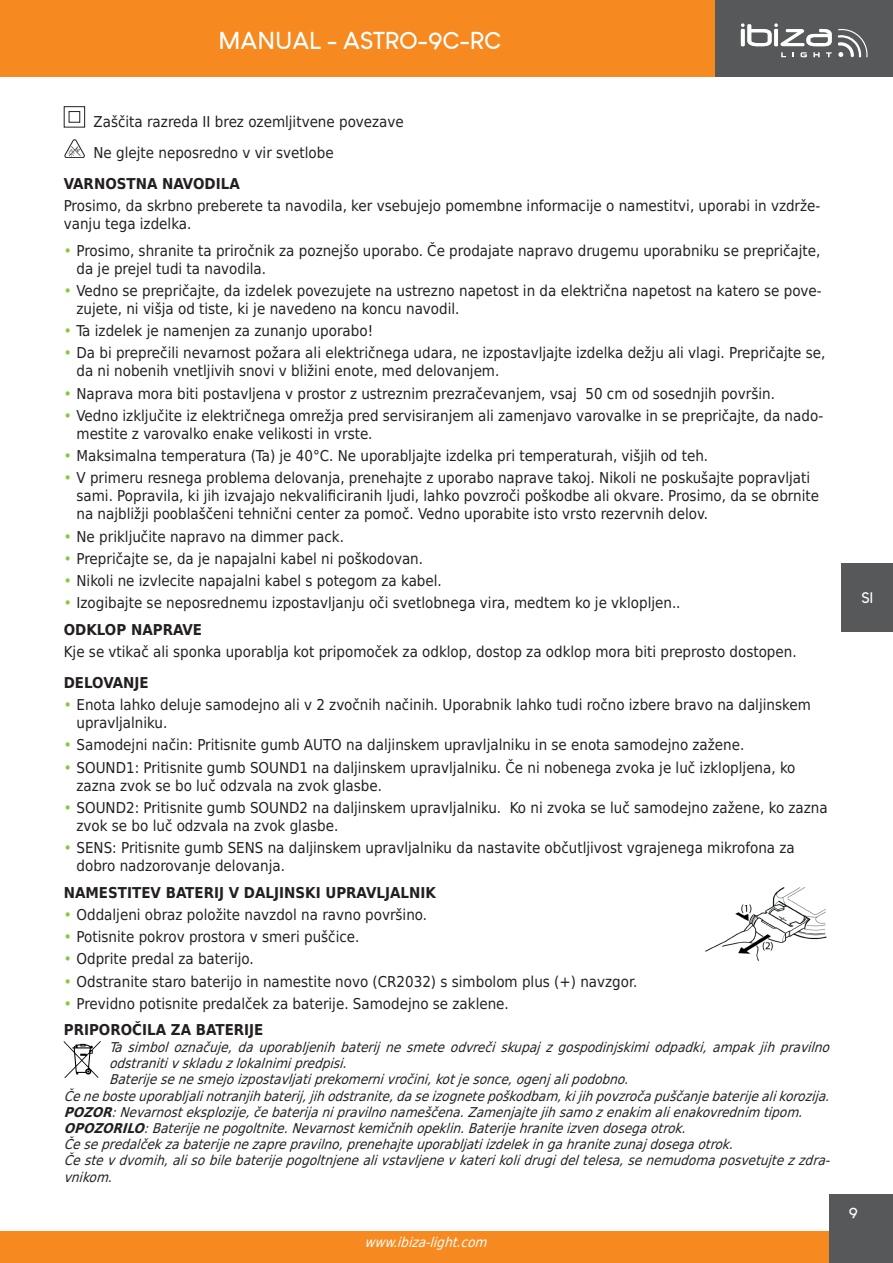
<style>
.page{position:relative;width:893px;height:1263px;background:#fff}
.page>*{position:absolute;margin:0;border:0;box-sizing:border-box;transform-origin:0 0}
.t1{font:700 24px "Louis George Cafe";color:#fff}
.t2{font:15px/18px "DejaVu Sans Condensed";color:#231f20}
.t3{font:700 15px "DejaVu Sans Condensed";color:#231f20}
.t4{font:700 15px "Louis George Cafe";color:#fff}
.t5{font:italic 13.5px "DejaVu Sans Condensed";color:#231f20}
.t6{font:italic 13.5px "DejaVu Sans Condensed";color:#fff}
.s1{color:#8bc63e}
.s2{font-weight:700}
</style>
<div class="page">
<div style="left:0;top:0;width:893px;height:77px;background:#f6891f"></div>
<div style="left:0;top:1231px;width:893px;height:32px;background:#f6891f"></div>
<div style="left:715px;top:0;width:178px;height:77px;background:#57585a"></div>
<svg style="left:838px;top:29px;width:29px;height:28px"></svg>
<svg style="left:741px;top:23px;width:91px;height:23px"></svg>
<svg style="left:781px;top:52px;width:5px;height:5px"></svg>
<svg style="left:800px;top:52px;width:7px;height:5px"></svg>
<svg style="left:813px;top:52px;width:7px;height:5px"></svg>
<svg style="left:826px;top:52px;width:6px;height:5px"></svg>
<div style="left:829px;top:1195px;width:64px;height:68px;background:#57585a"></div>
<div style="left:842px;top:563px;width:51px;height:68px;background:#57585a"></div>
<div style="left:64px;top:106px;width:21px;height:21px;border:1px solid #231f20"></div>
<div style="left:69px;top:111px;width:11px;height:12px;border:1px solid #231f20"></div>
<img style="left:64px;top:139px;width:21px;height:19px">
<svg style="left:64px;top:1041px;width:37px;height:37px"></svg>
<img style="left:705px;top:888px;width:121px;height:72px">
<h1 class="t1" style="left:219px;top:26px;width:284px">MANUAL - ASTRO-9C-RC</h1>
<p class="t2" style="left:94px;top:107px;width:312px;line-height:30.5px">Zaščita razreda II brez ozemljitvene povezave<br>Ne glejte neposredno v vir svetlobe</p>
<p class="t3" style="left:64px;top:171px;width:178px">VARNOSTNA NAVODILA</p>
<p class="t2" style="left:64px;top:196px;width:758px">Prosimo, da skrbno preberete ta navodila, ker vsebujejo pomembne informacije o namestitvi, uporabi in vzdrže&shy;vanju tega izdelka.</p>
<p class="t2" style="left:77px;top:241px;width:745px;text-indent:-13px"><span class="s1">•</span> Prosimo, shranite ta priročnik za poznejšo uporabo. Če prodajate napravo drugemu uporabniku se prepričajte, da je prejel tudi ta navodila.</p>
<p class="t2" style="left:77px;top:281px;width:747px;text-indent:-13px"><span class="s1">•</span> Vedno se prepričajte, da izdelek povezujete na ustrezno napetost in da električna napetost na katero se pove&shy;zujete, ni višja od tiste, ki je navedeno na koncu navodil.</p>
<p class="t2" style="left:64px;top:321px;width:311px"><span class="s1">•</span> Ta izdelek je namenjen za zunanjo uporabo!</p>
<p class="t2" style="left:77px;top:344px;width:750px;text-indent:-13px"><span class="s1">•</span> Da bi preprečili nevarnost požara ali električnega udara, ne izpostavljajte izdelka dežju ali vlagi. Prepričajte se, da ni nobenih vnetljivih snovi v bližini enote, med delovanjem.</p>
<p class="t2" style="left:64px;top:384px;width:713px"><span class="s1">•</span> Naprava mora biti postavljena v prostor z ustreznim prezračevanjem, vsaj 50 cm od sosednjih površin.</p>
<p class="t2" style="left:77px;top:406px;width:748px;text-indent:-13px"><span class="s1">•</span> Vedno izključite iz električnega omrežja pred servisiranjem ali zamenjavo varovalke in se prepričajte, da nado&shy;mestite z varovalko enake velikosti in vrste.</p>
<p class="t2" style="left:64px;top:446px;width:646px"><span class="s1">•</span> Maksimalna temperatura (Ta) je 40°C. Ne uporabljajte izdelka pri temperaturah, višjih od teh.</p>
<p class="t2" style="left:77px;top:469px;width:744px;text-indent:-13px"><span class="s1">•</span> V primeru resnega problema delovanja, prenehajte z uporabo naprave takoj. Nikoli ne poskušajte popravljati sami. Popravila, ki jih izvajajo nekvalificiranih ljudi, lahko povzroči poškodbe ali okvare. Prosimo, da se obrnite na najbližji pooblaščeni tehnični center za pomoč. Vedno uporabite isto vrsto rezervnih delov.</p>
<p class="t2" style="left:64px;top:527px;width:282px"><span class="s1">•</span> Ne priključite napravo na dimmer pack.</p>
<p class="t2" style="left:64px;top:549px;width:361px"><span class="s1">•</span> Prepričajte se, da je napajalni kabel ni poškodovan.</p>
<p class="t2" style="left:64px;top:571px;width:380px"><span class="s1">•</span> Nikoli ne izvlecite napajalni kabel s potegom za kabel.</p>
<p class="t2" style="left:64px;top:589px;width:618px;line-height:26.5px"><span class="s1">•</span> Izogibajte se neposrednemu izpostavljanju oči svetlobnega vira, medtem ko je vklopljen..<br><span class="s2">ODKLOP NAPRAVE</span></p>
<p class="t2" style="left:64px;top:642px;width:734px">Kje se vtikač ali sponka uporablja kot pripomoček za odklop, dostop za odklop mora biti preprosto dostopen.</p>
<p class="t3" style="left:64px;top:670px;width:86px">DELOVANJE</p>
<p class="t2" style="left:77px;top:695px;width:736px;text-indent:-13px"><span class="s1">•</span> Enota lahko deluje samodejno ali v 2 zvočnih načinih. Uporabnik lahko tudi ročno izbere bravo na daljinskem upravljalniku.</p>
<p class="t2" style="left:64px;top:736px;width:682px"><span class="s1">•</span> Samodejni način: Pritisnite gumb AUTO na daljinskem upravljalniku in se enota samodejno zažene.</p>
<p class="t2" style="left:77px;top:758px;width:720px;text-indent:-13px"><span class="s1">•</span> SOUND1: Pritisnite gumb SOUND1 na daljinskem upravljalniku. Če ni nobenega zvoka je luč izklopljena, ko zazna zvok se bo luč odzvala na zvok glasbe.</p>
<p class="t2" style="left:77px;top:798px;width:753px;text-indent:-13px"><span class="s1">•</span> SOUND2: Pritisnite gumb SOUND2 na daljinskem upravljalniku. Ko ni zvoka se luč samodejno zažene, ko zazna zvok se bo luč odzvala na zvok glasbe.</p>
<p class="t2" style="left:77px;top:838px;width:720px;text-indent:-13px"><span class="s1">•</span> SENS: Pritisnite gumb SENS na daljinskem upravljalniku da nastavite občutljivost vgrajenega mikrofona za dobro nadzorovanje delovanja.</p>
<p class="t3" style="left:64px;top:880px;width:374px">NAMESTITEV BATERIJ V DALJINSKI UPRAVLJALNIK</p>
<p class="t2" style="left:64px;top:905px;width:365px"><span class="s1">•</span> Oddaljeni obraz položite navzdol na ravno površino.</p>
<p class="t2" style="left:64px;top:927px;width:297px"><span class="s1">•</span> Potisnite pokrov prostora v smeri puščice.</p>
<p class="t2" style="left:64px;top:949px;width:192px"><span class="s1">•</span> Odprite predal za baterijo.</p>
<p class="t2" style="left:64px;top:972px;width:575px"><span class="s1">•</span> Odstranite staro baterijo in namestite novo (CR2032) s simbolom plus (+) navzgor.</p>
<p class="t2" style="left:64px;top:990px;width:447px;line-height:26.5px"><span class="s1">•</span> Previdno potisnite predalček za baterije. Samodejno se zaklene.<br><span class="s2">PRIPOROČILA ZA BATERIJE</span></p>
<p class="t5" style="left:109px;top:1036px;width:727px">Tasimboloznačuje,dauporabljenihbaterijnesmeteodvrečiskupajzgospodinjskimiodpadki,ampakjihpravilno</p>
<p class="t5" style="left:109px;top:1052px;width:245px">odstranitivskladuzlokalnimipredpisi.</p>
<p class="t5" style="left:109px;top:1068px;width:526px">Baterijesenesmejoizpostavljatiprekomernivročini,kotjesonce,ogenjalipodobno.</p>
<p class="t5" style="left:64px;top:1085px;width:773px">Čenebosteuporabljalinotranjihbaterij,jihodstranite,daseizognetepoškodbam,kijihpovzročapuščanjebaterijealikorozija.</p>
<p class="t5" style="left:64px;top:1101px;width:746px"><span class="s2">POZOR</span>:Nevarnosteksplozije,čebaterijanipravilnonameščena.Zamenjajtejihsamozenakim alienakovrednim tipom.</p>
<p class="t5" style="left:64px;top:1117px;width:629px"><span class="s2">OPOZORILO</span>:Baterijenepogoltnite.Nevarnostkemičnihopeklin.Baterijehraniteizvendosegaotrok.</p>
<p class="t5" style="left:64px;top:1133px;width:677px">Česepredalčekzabaterijenezaprepravilno,prenehajteuporabljatiizdelekingahranitezunajdosegaotrok.</p>
<p class="t5" style="left:64px;top:1149px;width:773px">Čestevdvomih,alisobilebaterijepogoltnjenealivstavljenevkaterikolidrugideltelesa,senemudomaposvetujtezzdra-</p>
<p class="t5" style="left:64px;top:1166px;width:56px">vnikom.</p>
<p class="t6" style="left:364px;top:1231px;width:129px">www.ibiza-light.com</p>
<p class="t4" style="left:861px;top:588px;width:14px">SI</p>
<p class="t4" style="left:849px;top:1203px;width:11px">9</p>
</div>
